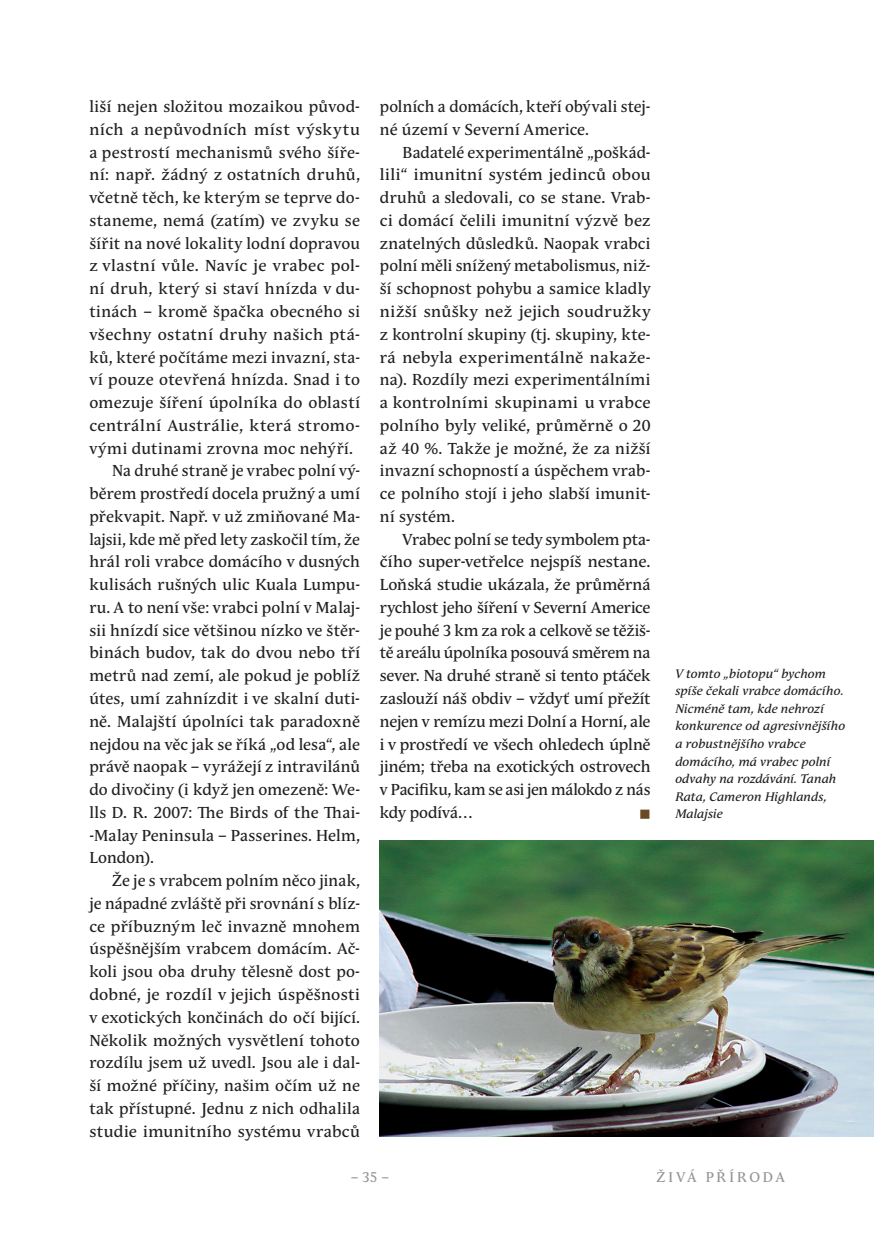
<style>
.page{position:relative;width:874px;height:1241px;background:#fff}
.page>*{position:absolute;margin:0;border:0;box-sizing:border-box;transform-origin:0 0}
.t1{font:15.75px/22.8px "Andulka Text Pro";letter-spacing:.015em;color:#231f20;text-align:justify}
.t2{font:15.75px "Andulka Text Pro";letter-spacing:.035em;color:#231f20}
.t3{font:15.75px "Andulka Text Pro";letter-spacing:.04em;color:#231f20}
.t4{font:15.75px "Wingdings";color:#694a25}
.t5{font:14px "Andulka Text Pro";letter-spacing:.195em;color:#939598}
.t6{font:italic 12.25px/17.5px "Andulka Text Pro";letter-spacing:.01em;color:#231f20}
</style>
<div class="page">
<img style="left:379px;top:840px;width:494px;height:296px">
<p class="t1" style="left:89px;top:95px;width:272px">liší nejen složitou mozaikou původ-</p>
<p class="t3" style="left:89px;top:120px;width:272px">ních a nepůvodních míst výskytu</p>
<p class="t1" style="left:89px;top:141px;width:272px">a pestrostí mechanismů svého šíře-</p>
<p class="t2" style="left:89px;top:166px;width:272px">ní: např. žádný z ostatních druhů,</p>
<p class="t1" style="left:89px;top:186px;width:272px">včetně těch, ke kterým se teprve do-</p>
<p class="t1" style="left:89px;top:209px;width:272px">staneme, nemá (zatím) ve zvyku se</p>
<p class="t1" style="left:89px;top:232px;width:272px">šířit na nové lokality lodní dopravou</p>
<p class="t1" style="left:89px;top:255px;width:272px">z vlastní vůle. Navíc je vrabec pol-</p>
<p class="t2" style="left:89px;top:280px;width:272px">ní druh, který si staví hnízda v du-</p>
<p class="t1" style="left:89px;top:300px;width:272px">tinách – kromě špačka obecného si</p>
<p class="t2" style="left:89px;top:325px;width:272px">všechny ostatní druhy našich ptá-</p>
<p class="t1" style="left:89px;top:346px;width:272px">ků, které počítáme mezi invazní, sta-</p>
<p class="t1" style="left:89px;top:368px;width:272px">ví pouze otevřená hnízda. Snad i to</p>
<p class="t1" style="left:89px;top:391px;width:272px">omezuje šíření úpolníka do oblastí</p>
<p class="t2" style="left:89px;top:416px;width:272px">centrální Austrálie, která stromo-</p>
<p class="t1" style="left:89px;top:437px;width:265px">vými dutinami zrovna moc nehýří.</p>
<p class="t1" style="left:112px;top:459px;width:249px">Na druhé straně je vrabec polní vý-</p>
<p class="t1" style="left:89px;top:482px;width:272px">běrem prostředí docela pružný a umí</p>
<p class="t1" style="left:89px;top:505px;width:272px">překvapit. Např. v už zmiňované Ma-</p>
<p class="t1" style="left:89px;top:528px;width:272px">lajsii, kde mě před lety zaskočil tím, že</p>
<p class="t1" style="left:89px;top:550px;width:272px">hrál roli vrabce domácího v dusných</p>
<p class="t1" style="left:89px;top:573px;width:272px">kulisách rušných ulic Kuala Lumpu-</p>
<p class="t1" style="left:89px;top:596px;width:272px">ru. A to není vše: vrabci polní v Malaj-</p>
<p class="t1" style="left:89px;top:619px;width:272px">sii hnízdí sice většinou nízko ve štěr-</p>
<p class="t1" style="left:89px;top:641px;width:272px">binách budov, tak do dvou nebo tří</p>
<p class="t1" style="left:89px;top:664px;width:272px">metrů nad zemí, ale pokud je poblíž</p>
<p class="t1" style="left:89px;top:687px;width:272px">útes, umí zahnízdit i ve skalní duti-</p>
<p class="t1" style="left:89px;top:710px;width:272px">ně. Malajští úpolníci tak paradoxně</p>
<p class="t1" style="left:89px;top:732px;width:272px">nejdou na věc jak se říká „od lesa“, ale</p>
<p class="t1" style="left:89px;top:755px;width:272px">právě naopak – vyrážejí z intravilánů</p>
<p class="t1" style="left:89px;top:778px;width:272px">do divočiny (i když jen omezeně: We-</p>
<p class="t1" style="left:89px;top:801px;width:272px">lls D. R. 2007: The Birds of the Thai-</p>
<p class="t1" style="left:89px;top:823px;width:272px">-Malay Peninsula – Passerines. Helm,</p>
<p class="t1" style="left:89px;top:846px;width:66px">London).</p>
<p class="t1" style="left:112px;top:869px;width:249px">Že je s vrabcem polním něco jinak,</p>
<p class="t1" style="left:89px;top:892px;width:272px">je nápadné zvláště při srovnání s blíz-</p>
<p class="t1" style="left:89px;top:914px;width:272px">ce příbuzným leč invazně mnohem</p>
<p class="t1" style="left:89px;top:937px;width:272px">úspěšnějším vrabcem domácím. Ač-</p>
<p class="t1" style="left:89px;top:960px;width:272px">koli jsou oba druhy tělesně dost po-</p>
<p class="t1" style="left:89px;top:983px;width:272px">dobné, je rozdíl v jejich úspěšnosti</p>
<p class="t1" style="left:89px;top:1005px;width:272px">v exotických končinách do očí bijící.</p>
<p class="t1" style="left:89px;top:1028px;width:272px">Několik možných vysvětlení tohoto</p>
<p class="t1" style="left:89px;top:1051px;width:272px">rozdílu jsem už uvedl. Jsou ale i dal-</p>
<p class="t1" style="left:89px;top:1074px;width:272px">ší možné příčiny, našim očím už ne</p>
<p class="t1" style="left:89px;top:1096px;width:272px">tak přístupné. Jednu z nich odhalila</p>
<p class="t1" style="left:89px;top:1119px;width:272px">studie imunitního systému vrabců</p>
<p class="t1" style="left:379px;top:95px;width:272px">polních a domácích, kteří obývali stej&shy;né území v Severní Americe.</p>
<p class="t1" style="left:379px;top:141px;width:272px;text-indent:23px">Badatelé experimentálně „poškád&shy;lili“ imunitní systém jedinců obou druhů a sledovali, co se stane. Vrab&shy;ci domácí čelili imunitní výzvě bez znatelných důsledků. Naopak vrabci polní měli snížený metabolismus, niž&shy;ší schopnost pohybu a samice kladly nižší snůšky než jejich soudružky z kontrolní skupiny (tj. skupiny, kte&shy;rá nebyla experimentálně nakaže&shy;na). Rozdíly mezi experimentálními a kontrolními skupinami u vrabce polního byly veliké, průměrně o 20 až 40 %. Takže je možné, že za nižší invazní schopností a úspěchem vrab&shy;ce polního stojí i jeho slabší imunit&shy;ní systém.</p>
<p class="t1" style="left:379px;top:528px;width:272px;text-indent:23px">Vrabec polní se tedy symbolem pta&shy;čího super-vetřelce nejspíš nestane.<br>Loňská studie ukázala, že průměrná rychlost jeho šíření v Severní Americe je pouhé 3 km za rok a celkově se těžiš&shy;tě areálu úpolníka posouvá směrem na sever. Na druhé straně si tento ptáček zaslouží náš obdiv – vždyť umí přežít nejen v remízu mezi Dolní a Horní, ale i v prostředí ve všech ohledech úplně jiném; třeba na exotických ostrovech v Pacifiku, kam se asi jen málokdo z nás kdy podívá…</p>
<p class="t4" style="left:638px;top:805px;width:13px">■</p>
<p class="t6" style="left:675px;top:665px;width:171px">V tomto „biotopu“ bychom spíše čekali vrabce domácího.<br>Nicméně tam, kde nehrozí konkurence od agresivnějšího a robustnějšího vrabce domácího, má vrabec polní odvahy na rozdávání. Tanah<br>Rata, Cameron Highlands,<br>Malajsie</p>
<p class="t5" style="left:350px;top:1168px;width:40px">– 35 –</p>
<p class="t5" style="left:656px;top:1168px;width:130px">ŽIVÁ PŘÍRODA</p>
</div>
